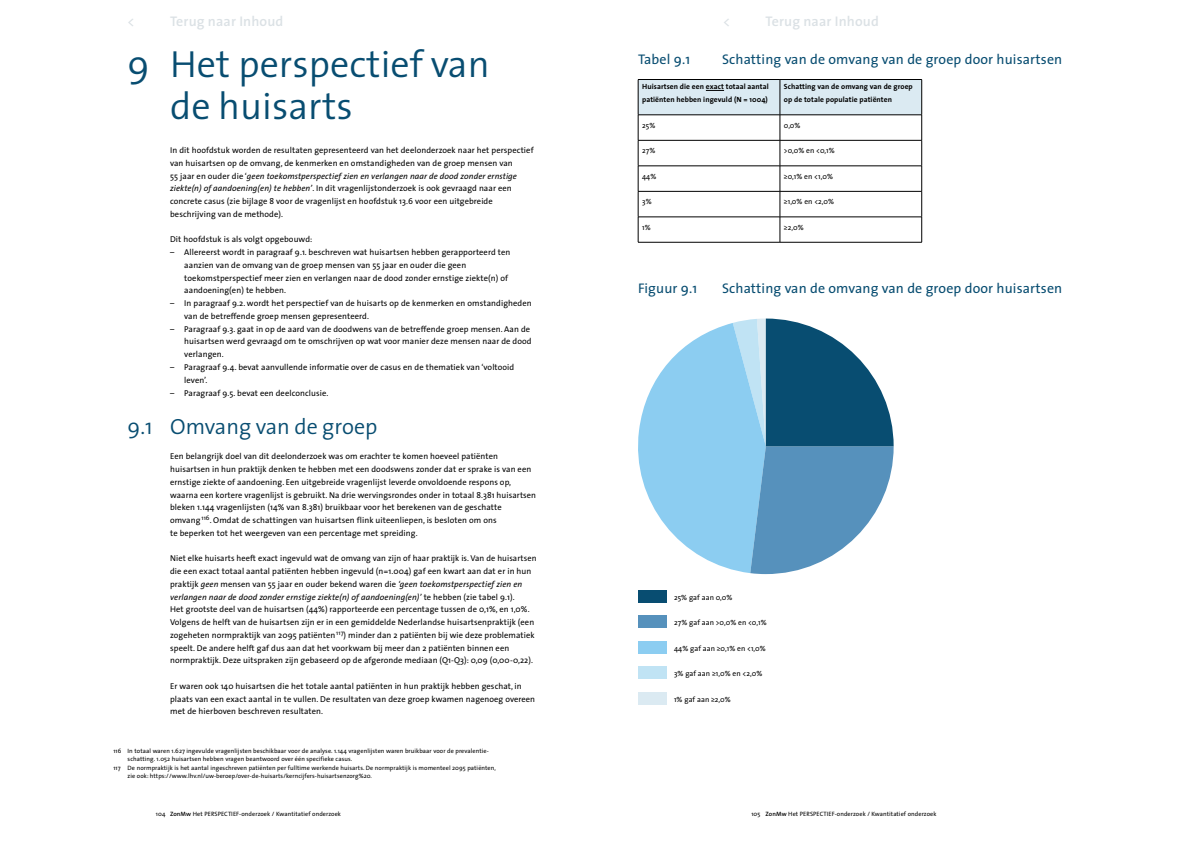
<style>
.page{position:relative;width:1191px;height:842px;background:#fff}
.page>*{position:absolute;margin:0;border:0;box-sizing:border-box;transform-origin:0 0}
.t1{font:300 38px/42.5px "The Sans";color:#084d71}
.t2{font:300 22px "The Sans";color:#084d71}
.t3{font:14px "The Sans";letter-spacing:.01em;color:#084d71}
.t4{font:600 14px "The Sans";letter-spacing:.01em;color:#dbe1e5}
.t5{font:14px "The Sans";color:#dbe1e5}
.t6{font:8.5px/12.8px "The Sans";letter-spacing:.01em;color:#000}
.t7{font:7.5px "The Sans";letter-spacing:.01em;color:#000}
.t8{font:700 7.5px/12.8px "The Sans";letter-spacing:.01em;color:#000}
.t9{font:6.2px "The Sans";letter-spacing:.01em;color:#000}
.s1{font-style:italic}
.s2{font-family:"Calibri"}
.s3{font-weight:600}
</style>
<div class="page">
<hr style="left:638px;top:242px;width:142px;height:1px;background:#000">
<hr style="left:780px;top:242px;width:142px;height:1px;background:#000">
<svg style="left:638px;top:79px;width:284px;height:163px"></svg>
<svg style="left:638px;top:319px;width:255px;height:255px"></svg>
<div style="left:638px;top:590px;width:28px;height:13px;background:#084d71"></div>
<div style="left:638px;top:615px;width:28px;height:13px;background:#5691bc"></div>
<div style="left:638px;top:641px;width:28px;height:13px;background:#8ccdf1"></div>
<div style="left:638px;top:666px;width:28px;height:13px;background:#c0e3f4"></div>
<div style="left:638px;top:692px;width:28px;height:13px;background:#dbeaf2"></div>
<h3 class="t5" style="left:128px;top:9px;width:9px">&lt;</h3>
<h3 class="t4" style="left:170px;top:9px;width:115px">Terug naar Inhoud</h3>
<h3 class="t5" style="left:723px;top:9px;width:9px">&lt;</h3>
<h3 class="t4" style="left:765px;top:9px;width:115px">Terug naar Inhoud</h3>
<h1 class="t1" style="left:170px;top:41px;width:321px;text-indent:-43px">9 Het perspectief van de huisarts</h1>
<p class="t6" style="left:170px;top:144px;width:365px">In dit hoofdstuk worden de resultaten gepresenteerd van het deelonderzoek naar het perspectief van huisartsen op de omvang, de kenmerken en omstandigheden van de groep mensen van<br>55 jaar en ouder die ‘<span class="s1">geen toekomstperspectief zien en verlangen naar de dood zonder ernstige ziekte(n) of aandoening(en) te hebben’</span>. In dit vragenlijstonderzoek is ook gevraagd naar een concrete casus (zie bijlage 8 voor de vragenlijst en hoofdstuk 13.6 voor een uitgebreide beschrijving van de methode).</p>
<p class="t6" style="left:170px;top:233px;width:144px">Dit hoofdstuk is als volgt opgebouwd:</p>
<p class="t6" style="left:184px;top:246px;width:328px;text-indent:-14px">– Allereerst wordt in paragraaf 9.1. beschreven wat huisartsen hebben gerapporteerd ten aanzien van de omvang van de groep mensen van 55 jaar en ouder die geen toekomstperspectief meer zien en verlangen naar de dood zonder ernstige ziekte(n) of aandoening(en) te hebben.</p>
<p class="t6" style="left:184px;top:297px;width:349px;text-indent:-14px">– In paragraaf 9.2. wordt het perspectief van de huisarts op de kenmerken en omstandigheden van de betreffende groep mensen gepresenteerd.</p>
<p class="t6" style="left:184px;top:322px;width:349px;text-indent:-14px">– Paragraaf 9.3. gaat in op de aard van de doodwens van de betreffende groep mensen. Aan de huisartsen werd gevraagd om te omschrijven op wat voor manier deze mensen naar de dood verlangen.</p>
<p class="t6" style="left:184px;top:360px;width:331px;text-indent:-14px">– Paragraaf 9.4. bevat aanvullende informatie over de casus en de thematiek van ‘voltooid leven’.</p>
<p class="t6" style="left:170px;top:386px;width:160px">– Paragraaf 9.5. bevat een deelconclusie.</p>
<h2 class="t2" style="left:128px;top:408px;width:251px">9.1 Omvang van de groep</h2>
<p class="t6" style="left:170px;top:450px;width:367px">Een belangrijk doel van dit deelonderzoek was om erachter te komen hoeveel patiënten huisartsen in hun praktijk denken te hebben met een doodswens zonder dat er sprake is van een ernstige ziekte of aandoening. Een uitgebreide vragenlijst leverde onvoldoende respons op, waarna een kortere vragenlijst is gebruikt. Na drie wervingsrondes onder in totaal 8.381 huisartsen bleken 1.144 vragenlijsten (14% van 8.381) bruikbaar voor het berekenen van de geschatte omvang<sup>116</sup>. Omdat de schattingen van huisartsen flink uiteenliepen, is besloten om ons<br>te beperken tot het weergeven van een percentage met spreiding.</p>
<p class="t6" style="left:170px;top:552px;width:368px">Niet elke huisarts heeft exact ingevuld wat de omvang van zijn of haar praktijk is. Van de huisartsen die een exact totaal aantal patiënten hebben ingevuld (n=1.004) gaf een kwart aan dat er in hun praktijk <span class="s1">geen</span> mensen van 55 jaar en ouder bekend waren die <span class="s1">‘geen toekomstperspectief zien en verlangen naar de dood zonder ernstige ziekte(n) of aandoening(en)’</span> te hebben (zie tabel 9.1).<br>Het grootste deel van de huisartsen (44%) rapporteerde een percentage tussen de 0,1%, en 1,0%.<br>Volgens de helft van de huisartsen zijn er in een gemiddelde Nederlandse huisartsenpraktijk (een zogeheten normpraktijk van 2095 patiënten<sup>117</sup>) minder dan 2 patiënten bij wie deze problematiek speelt. De andere helft gaf dus aan dat het voorkwam bij meer dan 2 patiënten binnen een normpraktijk. Deze uitspraken zijn gebaseerd op de afgeronde mediaan (Q1-Q3): 0,09 (0,00-0,22).</p>
<p class="t6" style="left:170px;top:679px;width:366px">Er waren ook 140 huisartsen die het totale aantal patiënten in hun praktijk hebben geschat, in plaats van een exact aantal in te vullen. De resultaten van deze groep kwamen nagenoeg overeen met de hierboven beschreven resultaten.</p>
<p class="t9" style="left:113px;top:745px;width:377px">116 In totaal waren 1.627 ingevulde vragenlijsten beschikbaar voor de analyse. 1.144 vragenlijsten waren bruikbaar voor de prevalentie-</p>
<p class="t9" style="left:128px;top:754px;width:226px">schatting. 1.052 huisartsen hebben vragen beantwoord over één specifieke casus.</p>
<p class="t9" style="left:113px;top:762px;width:384px">117 De normpraktijk is het aantal ingeschreven patiënten per fulltime werkende huisarts. De normpraktijk is momenteel 2095 patiënten,</p>
<p class="t9" style="left:128px;top:771px;width:246px">zie ook: https://www.lhv.nl/uw-beroep/over-de-huisarts/kerncijfers-huisartsenzorg%20.</p>
<h3 class="t3" style="left:638px;top:47px;width:54px">Tabel 9.1</h3>
<h3 class="t3" style="left:722px;top:47px;width:342px">Schatting van de omvang van de groep door huisartsen</h3>
<p class="t8" style="left:642px;top:80px;width:128px">Huisartsen die een exact totaal aantal patiënten hebben ingevuld (N = 1004)</p>
<p class="t8" style="left:784px;top:80px;width:130px">Schatting van de omvang van de groep op de totale populatie patiënten</p>
<p class="t7" style="left:642px;top:119px;width:15px">25%</p>
<p class="t7" style="left:784px;top:119px;width:18px">0,0%</p>
<p class="t7" style="left:642px;top:144px;width:15px">27%</p>
<p class="t7" style="left:784px;top:144px;width:52px">&gt;0,0% en &lt;0,1%</p>
<p class="t7" style="left:642px;top:170px;width:16px">44%</p>
<p class="t7" style="left:784px;top:170px;width:51px"><span class="s2">≥</span>0,1% en &lt;1,0%</p>
<p class="t7" style="left:642px;top:195px;width:11px">3%</p>
<p class="t7" style="left:784px;top:195px;width:52px"><span class="s2">≥</span>1,0% en &lt;2,0%</p>
<p class="t7" style="left:642px;top:221px;width:10px">1%</p>
<p class="t7" style="left:784px;top:221px;width:21px"><span class="s2">≥</span>2,0%</p>
<h3 class="t3" style="left:638px;top:277px;width:61px">Figuur 9.1</h3>
<h3 class="t3" style="left:722px;top:277px;width:342px">Schatting van de omvang van de groep door huisartsen</h3>
<p class="t7" style="left:674px;top:591px;width:60px">25% gaf aan 0,0%</p>
<p class="t7" style="left:674px;top:616px;width:94px">27% gaf aan &gt;0,0% en &lt;0,1%</p>
<p class="t7" style="left:674px;top:642px;width:93px">44% gaf aan <span class="s2">≥</span>0,1% en &lt;1,0%</p>
<p class="t7" style="left:674px;top:667px;width:90px">3% gaf aan <span class="s2">≥</span>1,0% en &lt;2,0%</p>
<p class="t7" style="left:674px;top:693px;width:58px">1% gaf aan <span class="s2">≥</span>2,0%</p>
<p class="t9" style="left:156px;top:809px;width:187px">104 <span class="s3">ZonMw</span> Het PERSPECTIEF-onderzoek / Kwantitatief onderzoek</p>
<p class="t9" style="left:751px;top:809px;width:187px">105 <span class="s3">ZonMw</span> Het PERSPECTIEF-onderzoek / Kwantitatief onderzoek</p>
</div>
